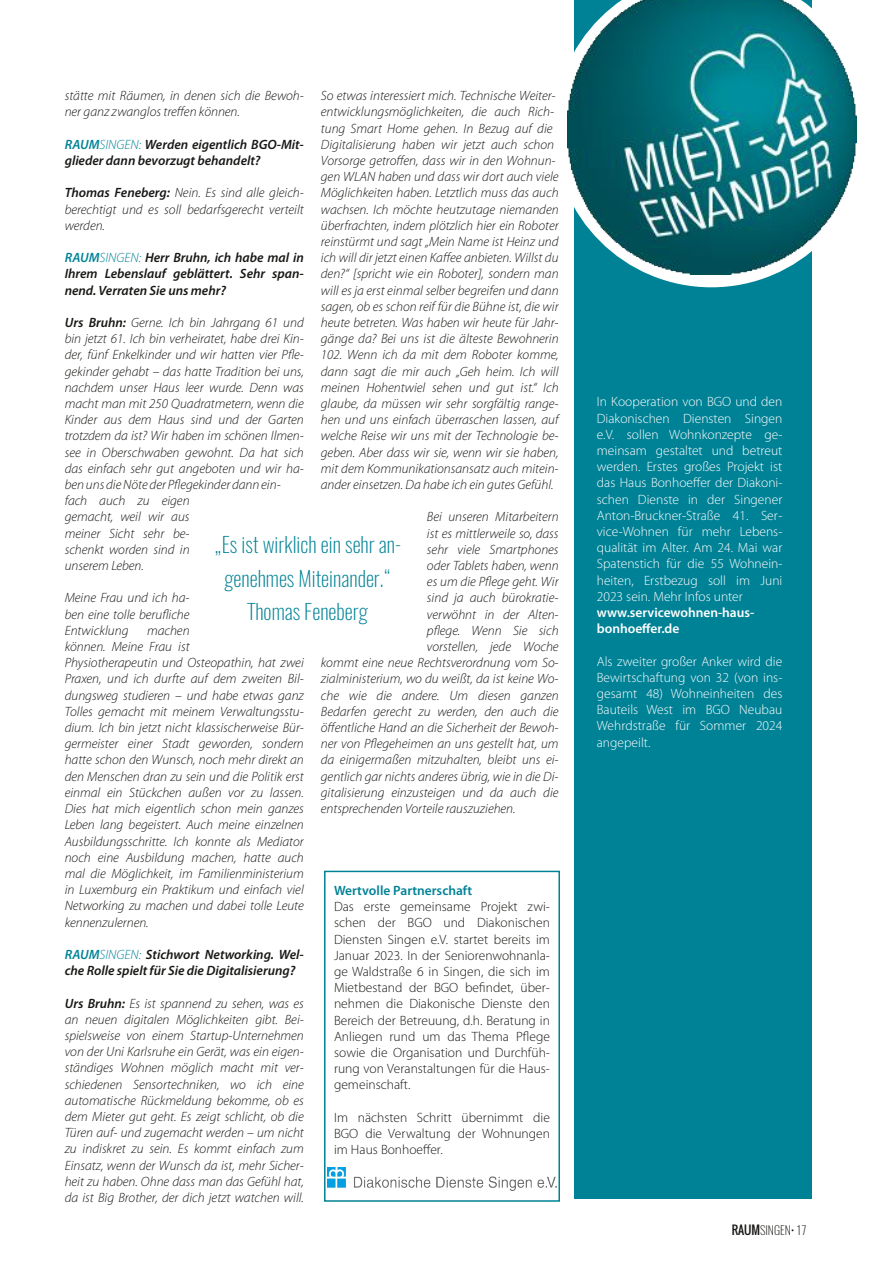
<style>
.page{position:relative;width:893px;height:1263px;background:#fff}
.page>*{position:absolute;margin:0;border:0;box-sizing:border-box;transform-origin:0 0}
.t1{font:200 21px/33px "Oswald";color:#008296;text-align:center}
.t2{font:italic 300 13.5px/16.2px "Myriad Pro";color:#181715}
.t3{font:300 13.5px/16.2px "Myriad Pro";color:#fff;text-align:justify}
.t4{font:300 13.5px/16.2px "Myriad Pro";color:#181715;text-align:justify}
.t5{font:italic 600 13.5px/16.2px "Myriad Pro";color:#181715}
.t6{font:600 13.5px/16.2px "Myriad Pro";letter-spacing:-.005em;color:#fff}
.t7{font:600 13.5px "Myriad Pro";color:#008296}
.t8{font:200 12px "Oswald";color:#181715}
.s1{color:#008296}
.s2{font-weight:300;color:#008296}
.s3{font-weight:600}
.s4{font-weight:400}
</style>
<div class="page">
<div style="left:574px;top:0;width:237px;height:1199px;background:#008296"></div>
<svg style="left:567px;top:110px;width:245px;height:177px"></svg>
<img style="left:568px;top:0;width:289px;height:275px">
<img style="left:327px;top:1168px;width:229px;height:22px">
<div style="left:324px;top:871px;width:236px;height:331px;border:2px solid #008296"></div>
<p class="t2" style="left:65px;top:89px;width:241px">stätte mit Räumen, in denen sich die Bewoh&shy;ner ganz zwanglos treffen können.</p>
<p class="t5" style="left:65px;top:137px;width:241px"><span class="s1">RAUM</span><span class="s2">SINGEN:</span> Werden eigentlich BGO-Mit&shy;glieder dann bevorzugt behandelt?</p>
<p class="t2" style="left:65px;top:186px;width:241px;text-align:justify"><span class="s3">Thomas Feneberg:</span> Nein. Es sind alle gleich&shy;berechtigt und es soll bedarfsgerecht verteilt werden.</p>
<p class="t5" style="left:65px;top:251px;width:241px;text-align:justify"><span class="s1">RAUM</span><span class="s2">SINGEN:</span> Herr Bruhn, ich habe mal in Ihrem Lebenslauf geblättert. Sehr span&shy;nend. Verraten Sie uns mehr?</p>
<p class="t2" style="left:65px;top:316px;width:241px"><span class="s3">Urs Bruhn:</span> Gerne. Ich bin Jahrgang 61 und bin jetzt 61. Ich bin verheiratet, habe drei Kin&shy;der, fünf Enkelkinder und wir hatten vier Pfle&shy;gekinder gehabt – das hatte Tradition bei uns, nachdem unser Haus leer wurde. Denn was macht man mit 250 Quadratmetern, wenn die Kinder aus dem Haus sind und der Garten trotzdem da ist? Wir haben im schönen Ilmen&shy;see in Oberschwaben gewohnt. Da hat sich das einfach sehr gut angeboten und wir ha&shy;benuns dieNöte der Pflegekinder dannein&shy;fach auch zu eigen<br>gemacht, weil wir aus<br>meiner Sicht sehr be-<br>schenkt worden sind in<br>unserem Leben.</p>
<p class="t2" style="left:65px;top:591px;width:126px;text-align:justify">Meine Frau und ich ha&shy;ben eine tolle berufliche Entwicklung</p>
<p class="t2" style="left:321px;top:89px;width:239px">So etwas interessiert mich. Technische Weiter&shy;entwicklungsmöglichkeiten, die auch Rich&shy;tung Smart Home gehen. In Bezug auf die Digitalisierung haben wir jetzt auch schon Vorsorge getroffen, dass wir in den Wohnun&shy;gen WLAN haben und dass wir dort auch viele Möglichkeiten haben. Letztlich muss das auch wachsen. Ich möchte heutzutage niemanden überfrachten, indem plötzlich hier ein Roboter reinstürmt und sagt „Mein Name ist Heinz und ich will dir jetzt einen Kaffee anbieten. Willst du den?“ [spricht wie ein Roboter], sondern man will es ja erst einmal selber begreifen und dann sagen, ob es schon reif für die Bühne ist, die wir heute betreten. Was haben wir heute für Jahr&shy;gänge da? Bei uns ist die älteste Bewohnerin 102. Wenn ich da mit dem Roboter komme, dann sagt die mir auch „Geh heim. Ich will meinen Hohentwiel sehen und gut ist.“ Ich glaube, da müssen wir sehr sorgfältig range&shy;hen und uns einfach überraschen lassen, auf welche Reise wir uns mit der Technologie be&shy;geben. Aber dass wir sie, wenn wir sie haben, mit dem Kommunikationsansatz auch mitein&shy;ander einsetzen. Da habe ich ein gutes Gefühl.</p>
<p class="t2" style="left:427px;top:510px;width:133px">Bei unseren Mitarbeitern</p>
<p class="t2" style="left:427px;top:526px;width:133px">ist es mittlerweile so, dass</p>
<p class="t2" style="left:427px;top:542px;width:133px">sehr viele Smartphones</p>
<p class="t2" style="left:427px;top:559px;width:133px">oder Tablets haben, wenn</p>
<p class="t2" style="left:427px;top:575px;width:133px">es um die Pflege geht. Wir</p>
<p class="t2" style="left:427px;top:591px;width:133px">sind ja auch bürokratie-</p>
<p class="t2" style="left:427px;top:607px;width:133px">verwöhnt in der Alten-</p>
<p class="t2" style="left:427px;top:623px;width:133px">pflege. Wenn Sie sich</p>
<p class="t2" style="left:427px;top:640px;width:133px">vorstellen, jede Woche</p>
<p class="t2" style="left:321px;top:656px;width:239px">kommt eine neue Rechtsverordnung vom So-</p>
<p class="t2" style="left:321px;top:672px;width:239px">zialministerium, wo du weißt, da ist keine Wo-</p>
<p class="t2" style="left:321px;top:688px;width:239px">che wie die andere. Um diesen ganzen</p>
<p class="t2" style="left:321px;top:704px;width:239px">Bedarfen gerecht zu werden, den auch die</p>
<p class="t2" style="left:321px;top:721px;width:239px">öffentliche Hand an die Sicherheit der Bewoh-</p>
<p class="t2" style="left:321px;top:737px;width:239px">ner von Pflegeheimen an uns gestellt hat, um</p>
<p class="t2" style="left:321px;top:753px;width:239px">da einigermaßen mitzuhalten, bleibt uns ei-</p>
<p class="t2" style="left:321px;top:769px;width:239px">gentlich gar nichts anderes übrig, wie in die Di-</p>
<p class="t2" style="left:321px;top:785px;width:239px">gitalisierung einzusteigen und da auch die</p>
<p class="t2" style="left:321px;top:802px;width:196px">entsprechenden Vorteile rauszuziehen.</p>
<h1 class="t1" style="left:214px;top:528px;width:188px">„Es ist wirklich ein sehr an&shy;genehmes Miteinander.“<br>Thomas Feneberg</h1>
<p class="t2" style="left:65px;top:623px;width:241px;text-indent:82px">machen<br>können. Meine Frau ist<br>Physiotherapeutin und Osteopathin, hat zwei Praxen, und ich durfte auf dem zweiten Bil&shy;dungsweg studieren – und habe etwas ganz Tolles gemacht mit meinem Verwaltungsstu&shy;dium. Ich bin jetzt nicht klassischerweise Bür&shy;germeister einer Stadt geworden, sondern hatte schon den Wunsch, noch mehr direkt an den Menschen dran zu sein und die Politik erst einmal ein Stückchen außen vor zu lassen.<br>Dies hat mich eigentlich schon mein ganzes Leben lang begeistert. Auch meine einzelnen Ausbildungsschritte. Ich konnte als Mediator noch eine Ausbildung machen, hatte auch mal die Möglichkeit, im Familienministerium in Luxemburg ein Praktikum und einfach viel Networking zu machen und dabei tolle Leute kennenzulernen.</p>
<p class="t5" style="left:65px;top:947px;width:241px"><span class="s1">RAUM</span><span class="s2">SINGEN:</span> Stichwort Networking. Wel&shy;che Rolle spielt für Sie die Digitalisierung?</p>
<p class="t2" style="left:65px;top:996px;width:241px;text-align:justify"><span class="s3">Urs Bruhn:</span> Es ist spannend zu sehen, was es an neuen digitalen Möglichkeiten gibt. Bei&shy;spielsweise von einem Startup-Unternehmen von der Uni Karlsruhe ein Gerät, was ein eigen&shy;ständiges Wohnen möglich macht mit ver&shy;schiedenen Sensortechniken, wo ich eine automatische Rückmeldung bekomme, ob es dem Mieter gut geht. Es zeigt schlicht, ob die Türen auf- und zugemacht werden – um nicht zu indiskret zu sein. Es kommt einfach zum Einsatz, wenn der Wunsch da ist, mehr Sicher&shy;heit zu haben. Ohne dass man das Gefühl hat, da ist Big Brother, der dich jetzt watchen will.</p>
<p class="t7" style="left:334px;top:885px;width:140px">Wertvolle Partnerschaft</p>
<p class="t4" style="left:334px;top:900px;width:217px">Das erste gemeinsame Projekt zwi&shy;schen der BGO und Diakonischen Diensten Singen e.V. startet bereits im Januar 2023. In der Seniorenwohnanla&shy;ge Waldstraße 6 in Singen, die sich im Mietbestand der BGO befindet, über&shy;nehmen die Diakonische Dienste den Bereich der Betreuung, d.h. Beratung in Anliegen rund um das Thema Pflege sowie die Organisation und Durchfüh&shy;rung von Veranstaltungen für die Haus&shy;gemeinschaft.</p>
<p class="t4" style="left:334px;top:1110px;width:217px">Im nächsten Schritt übernimmt die BGO die Verwaltung der Wohnungen im Haus Bonhoeffer.</p>
<p class="t3" style="left:597px;top:395px;width:187px">In Kooperation von BGO und den Diakonischen Diensten Singen e.V. sollen Wohnkonzepte ge&shy;meinsam gestaltet und betreut werden. Erstes großes Projekt ist das Haus Bonhoeffer der Diakoni&shy;schen Dienste in der Singener Anton-Bruckner-Straße 41. Ser&shy;vice-Wohnen für mehr Lebens&shy;qualität im Alter. Am 24. Mai war Spatenstich für die 55 Wohnein&shy;heiten, Erstbezug soll im Juni 2023 sein. Mehr Infos unter</p>
<p class="t6" style="left:597px;top:605px;width:159px">www.servicewohnen-haus&shy;bonhoeffer.de</p>
<p class="t3" style="left:597px;top:654px;width:187px">Als zweiter großer Anker wird die Bewirtschaftung von 32 (von ins&shy;gesamt 48) Wohneinheiten des Bauteils West im BGO Neubau Wehrdstraße für Sommer 2024 angepeilt.</p>
<p class="t8" style="left:732px;top:1221px;width:76px"><span class="s4">RAUM</span>SINGEN• 17</p>
</div>
